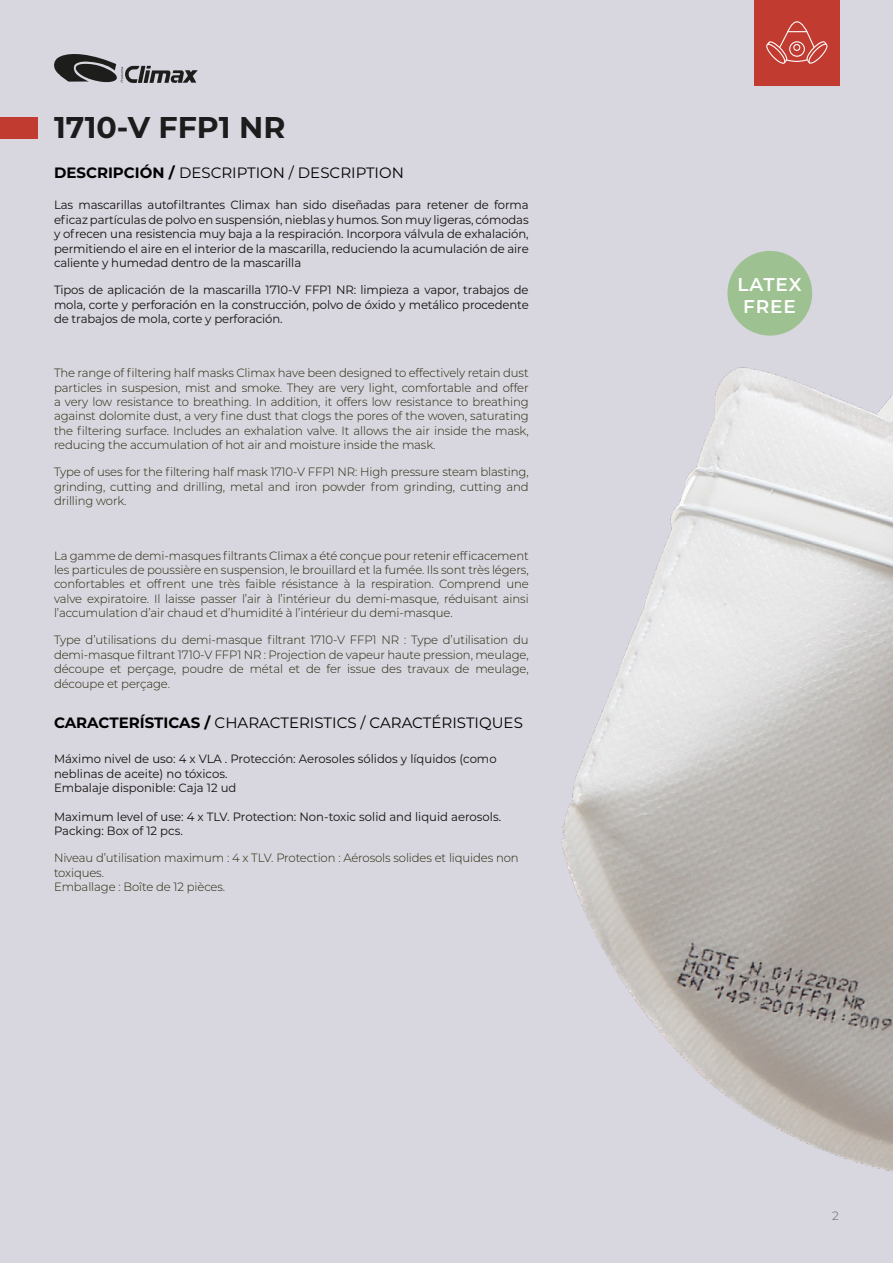
<style>
.page{position:relative;width:893px;height:1263px;background:#d8d6df}
.page>*{position:absolute;margin:0;border:0;box-sizing:border-box;transform-origin:0 0}
.NOMBRE_PRODUCTO{font:700 30px "Montserrat";color:#1c1c1c}
.TITULO_2_pagina{font:600 18.45px "Montserrat";letter-spacing:.05em;color:#fff}
.TITULO_2_pagina-2{font:15px "Montserrat";color:#000}
.TITULO_2_pagina-3{font:300 12px/14.4px "Montserrat";letter-spacing:-.01em;color:#252508;text-align:justify}
.TITULO_2_pagina-4{font:12px/14.4px "Montserrat";color:#13100d;text-align:justify}
.t1{font:300 12px "Montserrat";color:#666563}
.s1{font-weight:700}
</style>
<div class="page">
<svg style="left:54px;top:54px;width:144px;height:29px"></svg>
<div style="left:0;top:117px;width:37px;height:21px;background:#c13b30"></div>
<img style="left:561px;top:251px;width:332px;height:920px">
<div style="left:727px;top:251px;width:85px;height:85px;background:#9dc191;border-radius:50%"></div>
<div style="left:754px;top:0;width:85px;height:85px;background:#c13b30"></div>
<svg style="left:766px;top:21px;width:62px;height:43px"></svg>
<p class="NOMBRE_PRODUCTO" style="left:54px;top:106px;width:233px">1710-V FFP1 NR</p>
<p class="TITULO_2_pagina-2" style="left:54px;top:163px;width:351px"><span class="s1">DESCRIPCIÓN /</span> DESCRIPTION / DESCRIPTION</p>
<p class="TITULO_2_pagina-4" style="left:54px;top:197px;width:476px">Las mascarillas autofiltrantes Climax han sido diseñadas para retener de forma eficaz partículas de polvo en suspensión, nieblas y humos. Son muy ligeras, cómodas y ofrecen una resistencia muy baja a la respiración. Incorpora válvula de exhalación, permitiendo el aire en el interior de la mascarilla, reduciendo la acumulación de aire caliente y humedad dentro de la mascarilla</p>
<p class="TITULO_2_pagina-4" style="left:54px;top:282px;width:476px">Tipos de aplicación de la mascarilla 1710-V FFP1 NR: limpieza a vapor, trabajos de mola, corte y perforación en la construcción, polvo de óxido y metálico procedente de trabajos de mola, corte y perforación.</p>
<p class="TITULO_2_pagina-3" style="left:54px;top:365px;width:476px">The range of filtering half masks Climax have been designed to effectively retain dust particles in suspesion, mist and smoke. They are very light, comfortable and offer a very low resistance to breathing. In addition, it offers low resistance to breathing against dolomite dust, a very fine dust that clogs the pores of the woven, saturating the filtering surface. Includes an exhalation valve. It allows the air inside the mask, reducing the accumulation of hot air and moisture inside the mask.</p>
<p class="TITULO_2_pagina-3" style="left:54px;top:465px;width:476px">Type of uses for the filtering half mask 1710-V FFP1 NR: High pressure steam blasting, grinding, cutting and drilling, metal and iron powder from grinding, cutting and drilling work.</p>
<p class="TITULO_2_pagina-3" style="left:54px;top:548px;width:476px">La gamme de demi-masques filtrants Climax a été conçue pour retenir efficacement les particules de poussière en suspension, le brouillard et la fumée. Ils sont très légers, confortables et offrent une très faible résistance à la respiration. Comprend une valve expiratoire. Il laisse passer l’air à l’intérieur du demi-masque, réduisant ainsi l’accumulation d’air chaud et d’humidité à l’intérieur du demi-masque.</p>
<p class="TITULO_2_pagina-3" style="left:54px;top:632px;width:476px">Type d’utilisations du demi-masque filtrant 1710-V FFP1 NR : Type d’utilisation du demi-masque filtrant 1710-V FFP1 NR : Projection de vapeur haute pression, meulage, découpe et perçage, poudre de métal et de fer issue des travaux de meulage, découpe et perçage.</p>
<p class="TITULO_2_pagina-2" style="left:54px;top:712px;width:470px"><span class="s1">CARACTERÍSTICAS /</span> CHARACTERISTICS / CARACTÉRISTIQUES</p>
<p class="TITULO_2_pagina-4" style="left:54px;top:751px;width:444px;text-align:left">Máximo nivel de uso: 4 x VLA . Protección: Aerosoles sólidos y líquidos (como neblinas de aceite) no tóxicos.<br>Embalaje disponible: Caja 12 ud</p>
<p class="TITULO_2_pagina-4" style="left:54px;top:809px;width:449px">Maximum level of use: 4 x TLV. Protection: Non-toxic solid and liquid aerosols.</p>
<p class="TITULO_2_pagina-4" style="left:54px;top:823px;width:130px">Packing: Box of 12 pcs.</p>
<p class="TITULO_2_pagina-3" style="left:54px;top:850px;width:466px;text-align:left">Niveau d’utilisation maximum : 4 x TLV. Protection : Aérosols solides et liquides non toxiques.<br>Emballage : Boîte de 12 pièces.</p>
<p class="TITULO_2_pagina" style="left:737px;top:271px;width:66px">LATEX</p>
<p class="TITULO_2_pagina" style="left:743px;top:294px;width:54px">FREE</p>
<p class="t1" style="left:832px;top:1208px;width:8px">2</p>
</div>
